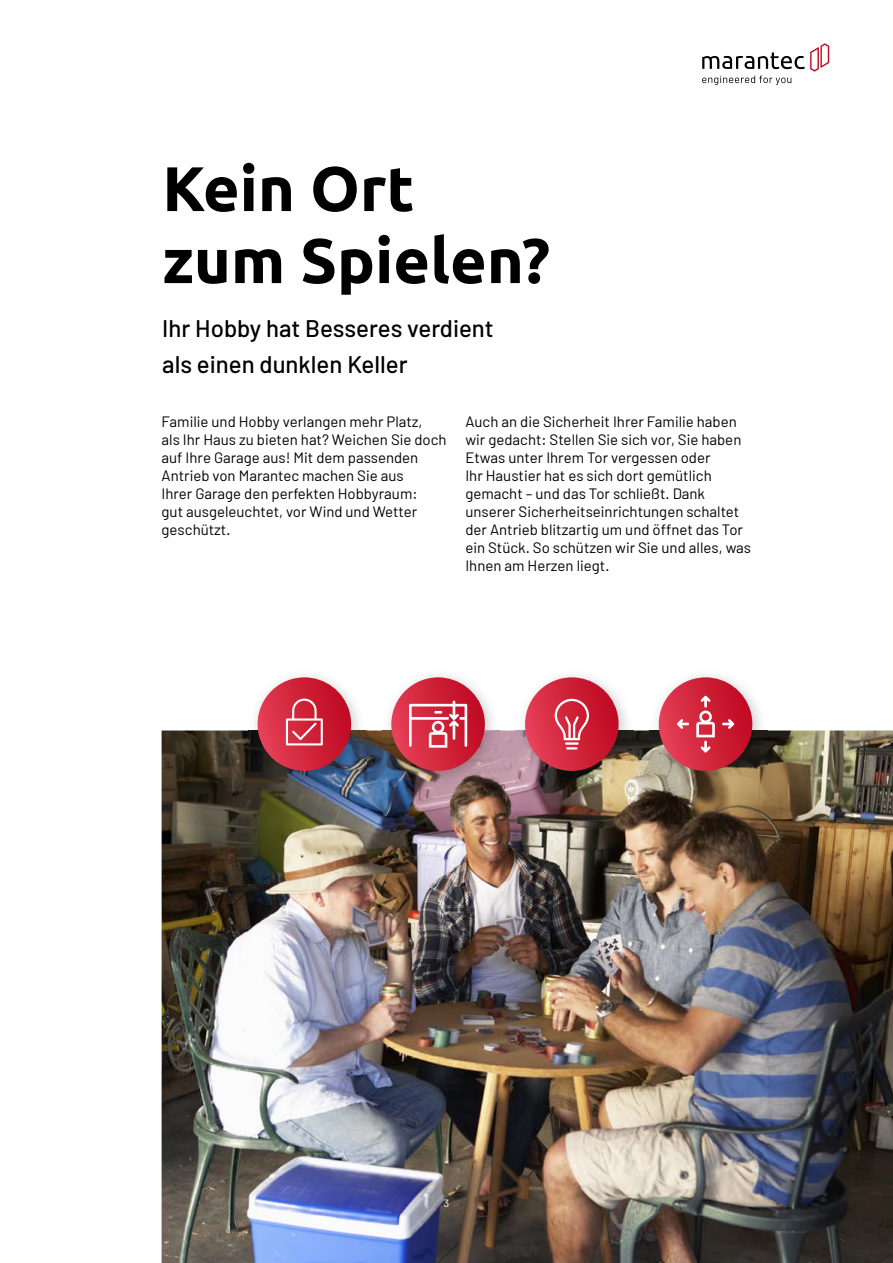
<style>
.page{position:relative;width:893px;height:1263px;background:#fff}
.page>*{position:absolute;margin:0;border:0;box-sizing:border-box;transform-origin:0 0}
.t1{font:700 63px/72px "Ubuntu";color:#000}
.t2{font:500 24px/36px "Barlow";color:#000}
.t3{font:15px/18px "Barlow";color:#000}
.t4{font:10.5px "Barlow";color:#fff}
</style>
<div class="page">
<img style="left:162px;top:730px;width:731px;height:533px">
<img style="left:248px;top:675px;width:118px;height:111px">
<img style="left:382px;top:675px;width:118px;height:111px">
<img style="left:516px;top:675px;width:118px;height:111px">
<img style="left:650px;top:675px;width:117px;height:111px">
<svg style="left:386px;top:677px;width:104px;height:99px"></svg>
<svg style="left:654px;top:677px;width:103px;height:99px;background:#c85963"></svg>
<svg style="left:520px;top:677px;width:104px;height:99px;background:#cb5a67"></svg>
<svg style="left:252px;top:677px;width:104px;height:99px;background:#ba5061"></svg>
<svg style="left:702px;top:43px;width:127px;height:42px"></svg>
<h1 class="t1" style="left:162px;top:152px;width:389px">Kein Ort zum Spielen?</h1>
<h2 class="t2" style="left:162px;top:310px;width:333px">Ihr Hobby hat Besseres verdient als einen dunklen Keller</h2>
<p class="t3" style="left:162px;top:412px;width:287px">Familie und Hobby verlangen mehr Platz,<br>als Ihr Haus zu bieten hat? Weichen Sie doch auf Ihre Garage aus! Mit dem passenden Antrieb von Marantec machen Sie aus<br>Ihrer Garage den perfekten Hobbyraum:<br>gut ausgeleuchtet, vor Wind und Wetter geschützt.</p>
<p class="t3" style="left:465px;top:412px;width:287px">Auch an die Sicherheit Ihrer Familie haben wir gedacht: Stellen Sie sich vor, Sie haben Etwas unter Ihrem Tor vergessen oder<br>Ihr Haustier hat es sich dort gemütlich gemacht – und das Tor schließt. Dank unserer Sicherheitseinrichtungen schaltet der Antrieb blitzartig um und öffnet das Tor ein Stück. So schützen wir Sie und alles, was Ihnen am Herzen liegt.</p>
<p class="t4" style="left:444px;top:1196px;width:7px">3</p>
</div>
